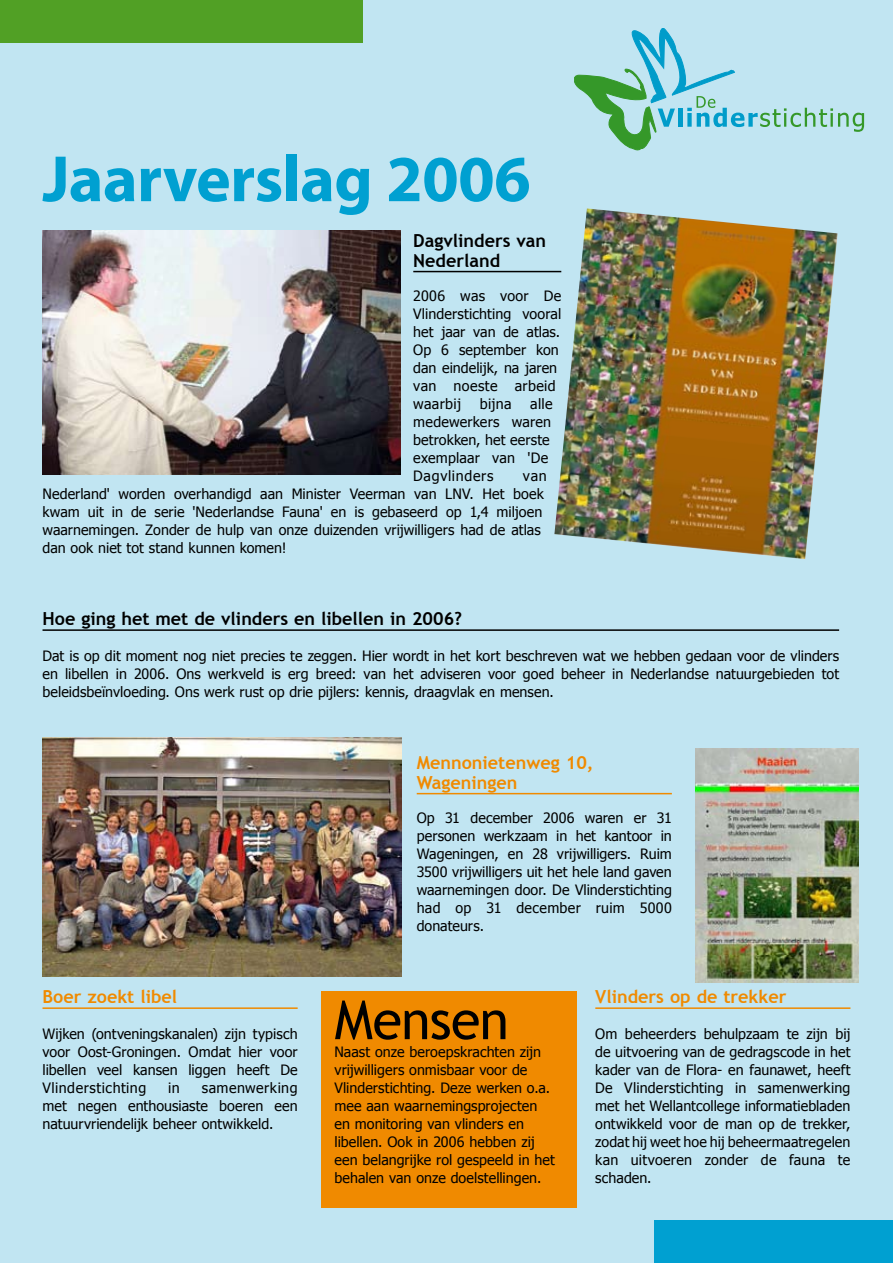
<style>
.page{position:relative;width:893px;height:1263px;background:#c1e5f2}
.page>*{position:absolute;margin:0;border:0;box-sizing:border-box;transform-origin:0 0}
.t1{font:700 66px "Myriad Pro";letter-spacing:-.01em;color:#00a0d1}
.t2{font:54px "Trebuchet MS";letter-spacing:-.015em;color:#000}
.t3{font:700 18px/19.5px "Trebuchet MS";color:#000}
.t4{font:700 18px/19.5px "Trebuchet MS";color:#f08a00}
.t5{font:14.25px/18px "Tahoma";letter-spacing:.005em;color:#000;text-align:justify}
</style>
<div class="page">
<svg style="left:574px;top:28px;width:290px;height:122px"></svg>
<hr style="left:413px;top:271px;width:148px;height:1px;background:#000">
<img style="left:554px;top:208px;width:284px;height:351px">
<img style="left:43px;top:231px;width:357px;height:243px">
<img style="left:43px;top:737px;width:358px;height:239px">
<hr style="left:417px;top:793px;width:255px;height:1px;background:#f08a00">
<hr style="left:43px;top:629px;width:796px;height:2px;background:#000">
<hr style="left:43px;top:1007px;width:255px;height:2px;background:#f08a00">
<div style="left:322px;top:991px;width:255px;height:217px;background:#f08a00"></div>
<hr style="left:595px;top:1007px;width:255px;height:2px;background:#f08a00">
<img style="left:696px;top:748px;width:163px;height:235px">
<div style="left:0;top:0;width:362px;height:43px;background:#51a025"></div>
<div style="left:655px;top:1220px;width:238px;height:43px;background:#00a0d1"></div>
<h1 class="t1" style="left:43px;top:136px;width:490px">Jaarverslag 2006</h1>
<p class="t3" style="left:413px;top:231px;width:134px">Dagvlinders van<br>Nederland</p>
<p class="t5" style="left:413px;top:286px;width:150px;text-align:left">2006 was voor De<br>Vlinderstichting vooral het jaar van de atlas.<br>Op 6 september kon dan eindelijk, na jaren van noeste arbeid waarbij</p>
<p class="t5" style="left:413px;top:394px;width:141px;text-align:left;text-indent:117px">alle medewerkers waren betrokken, het eerste exemplaar van 'De<br>Dagvlinders</p>
<p class="t5" style="left:480px;top:394px;width:33px">bijna</p>
<p class="t5" style="left:43px;top:466px;width:506px;text-align:left;text-indent:480px">van Nederland' worden overhandigd aan Minister Veerman van LNV. Het boek kwam uit in de serie 'Nederlandse Fauna' en is gebaseerd op 1,4 miljoen waarnemingen. Zonder de hulp van onze duizenden vrijwilligers had de atlas dan ook niet tot stand kunnen komen!</p>
<p class="t3" style="left:43px;top:609px;width:421px">Hoe ging het met de vlinders en libellen in 2006?</p>
<p class="t5" style="left:43px;top:646px;width:798px">Dat is op dit moment nog niet precies te zeggen. Hier wordt in het kort beschreven wat we hebben gedaan voor de vlinders en libellen in 2006. Ons werkveld is erg breed: van het adviseren voor goed beheer in Nederlandse natuurgebieden tot beleidsbeïnvloeding. Ons werk rust op drie pijlers: kennis, draagvlak en mensen.</p>
<p class="t4" style="left:43px;top:987px;width:136px">Boer zoekt libel</p>
<p class="t5" style="left:43px;top:1024px;width:257px">Wijken (ontveningskanalen) zijn typisch voor Oost-Groningen. Omdat hier voor libellen veel kansen liggen heeft De Vlinderstichting</p>
<p class="t5" style="left:43px;top:1078px;width:257px;text-indent:159px">samenwerking met negen enthousiaste boeren een natuurvriendelijk beheer ontwikkeld.</p>
<p class="t5" style="left:168px;top:1078px;width:13px">in</p>
<p class="t4" style="left:417px;top:753px;width:178px">Mennonietenweg 10,<br>Wageningen</p>
<p class="t5" style="left:417px;top:808px;width:257px">Op 31 december 2006 waren er 31 personen werkzaam in het kantoor in Wageningen, en 28 vrijwilligers. Ruim 3500 vrijwilligers uit het hele land gaven waarnemingen door. De Vlinderstichting had op 31 december ruim 5000 donateurs.</p>
<h2 class="t2" style="left:334px;top:988px;width:176px">Mensen</h2>
<p class="t5" style="left:334px;top:1042px;width:222px;text-align:left">Naast onze beroepskrachten zijn vrijwilligers onmisbaar voor de Vlinderstichting. Deze werken o.a. mee aan waarnemingsprojecten en monitoring van vlinders en libellen. Ook in 2006 hebben zij een belangrijke rol gespeeld in het behalen van onze doelstellingen.</p>
<p class="t4" style="left:595px;top:987px;width:193px">Vlinders op de trekker</p>
<p class="t5" style="left:595px;top:1024px;width:257px">Om beheerders behulpzaam te zijn bij de uitvoering van de gedragscode in het kader van de Flora- en faunawet, heeft De Vlinderstichting in samenwerking met het Wellantcollege informatiebladen ontwikkeld voor de man op de trekker, zodat hij weet hoe hij beheermaatregelen kan uitvoeren zonder de fauna te schaden.</p>
</div>
